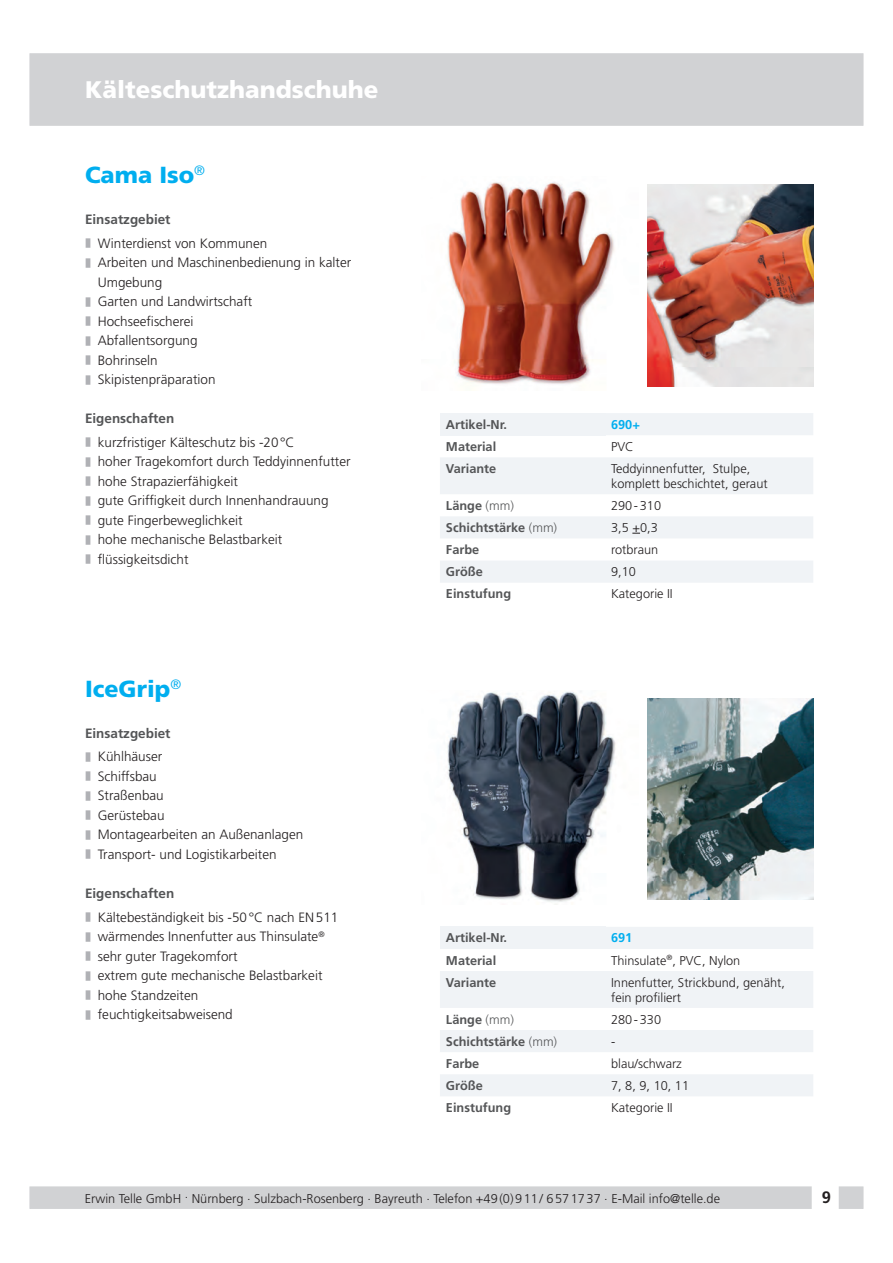
<style>
.page{position:relative;width:893px;height:1263px;background:#fff}
.page>*{position:absolute;margin:0;border:0;box-sizing:border-box;transform-origin:0 0}
.t1{font:900 24px "Frutiger LT";color:#fff}
.t2{font:900 23.25px "Frutiger LT";color:#00aeef}
.t3{font:700 16.5px "Frutiger LT";color:#231f20}
.t4{font:300 13.5px/19.5px "Frutiger LT";color:#231f20}
.t5{font:700 13.5px "Frutiger LT";color:#545557}
.t6{font:300 12.75px/15.3px "Frutiger LT";color:#231f20}
.t7{font:700 12.75px "Frutiger LT";color:#545557}
.t8{font:700 12.75px "Frutiger LT";color:#00aeef}
.s1{color:#b0b1b5}
.s2{font-weight:300}
</style>
<div class="page">
<div style="left:30px;top:1187px;width:833px;height:21px;background:#d1d2d4"></div>
<div style="left:812px;top:1185px;width:27px;height:25px;background:#fff"></div>
<div style="left:30px;top:54px;width:833px;height:71px;background:#d1d2d4"></div>
<svg style="left:440px;top:413px;width:373px;height:170px;fill:#f0f3f6"></svg>
<img style="left:447px;top:182px;width:168px;height:202px">
<img style="left:648px;top:185px;width:166px;height:201px">
<svg style="left:440px;top:927px;width:373px;height:169px;fill:#f0f3f6"></svg>
<img style="left:447px;top:691px;width:169px;height:211px">
<img style="left:648px;top:698px;width:166px;height:202px">
<h1 class="t1" style="left:85px;top:75px;width:295px">Kälteschutzhandschuhe</h1>
<h2 class="t2" style="left:85px;top:161px;width:122px">Cama Iso<sup>®</sup></h2>
<p class="t5" style="left:85px;top:211px;width:87px">Einsatzgebiet</p>
<p class="t4" style="left:85px;top:233px;width:184px"><span class="s1">■</span> Winterdienst von Kommunen</p>
<p class="t4" style="left:98px;top:253px;width:255px;text-indent:-13px"><span class="s1">■</span> Arbeiten und Maschinenbedienung in kalter<br>Umgebung</p>
<p class="t4" style="left:85px;top:292px;width:169px"><span class="s1">■</span> Garten und Landwirtschaft</p>
<p class="t4" style="left:85px;top:311px;width:110px"><span class="s1">■</span> Hochseefischerei</p>
<p class="t4" style="left:85px;top:331px;width:114px"><span class="s1">■</span> Abfallentsorgung</p>
<p class="t4" style="left:85px;top:350px;width:74px"><span class="s1">■</span> Bohrinseln</p>
<p class="t4" style="left:85px;top:370px;width:132px"><span class="s1">■</span> Skipistenpräparation</p>
<p class="t5" style="left:85px;top:410px;width:91px">Eigenschaften</p>
<p class="t4" style="left:85px;top:433px;width:211px"><span class="s1">■</span> kurzfristiger Kälteschutz bis -20°C</p>
<p class="t4" style="left:85px;top:452px;width:267px"><span class="s1">■</span> hoher Tragekomfort durch Teddyinnenfutter</p>
<p class="t4" style="left:85px;top:472px;width:155px"><span class="s1">■</span> hohe Strapazierfähigkeit</p>
<p class="t4" style="left:85px;top:491px;width:245px"><span class="s1">■</span> gute Griffigkeit durch Innenhandrauung</p>
<p class="t4" style="left:85px;top:511px;width:159px"><span class="s1">■</span> gute Fingerbeweglichkeit</p>
<p class="t4" style="left:85px;top:530px;width:199px"><span class="s1">■</span> hohe mechanische Belastbarkeit</p>
<p class="t4" style="left:85px;top:550px;width:105px"><span class="s1">■</span> flüssigkeitsdicht</p>
<h2 class="t2" style="left:85px;top:674px;width:98px">IceGrip<sup>®</sup></h2>
<p class="t5" style="left:85px;top:725px;width:87px">Einsatzgebiet</p>
<p class="t4" style="left:85px;top:747px;width:79px"><span class="s1">■</span> Kühlhäuser</p>
<p class="t4" style="left:85px;top:766px;width:73px"><span class="s1">■</span> Schiffsbau</p>
<p class="t4" style="left:85px;top:786px;width:80px"><span class="s1">■</span> Straßenbau</p>
<p class="t4" style="left:85px;top:805px;width:81px"><span class="s1">■</span> Gerüstebau</p>
<p class="t4" style="left:85px;top:825px;width:220px"><span class="s1">■</span> Montagearbeiten an Außenanlagen</p>
<p class="t4" style="left:85px;top:844px;width:193px"><span class="s1">■</span> Transport- und Logistikarbeiten</p>
<p class="t5" style="left:85px;top:885px;width:91px">Eigenschaften</p>
<p class="t4" style="left:85px;top:907px;width:255px"><span class="s1">■</span> Kältebeständigkeit bis -50°C nach EN511</p>
<p class="t4" style="left:85px;top:927px;width:241px"><span class="s1">■</span> wärmendes Innenfutter aus Thinsulate<sup>®</sup></p>
<p class="t4" style="left:85px;top:946px;width:154px"><span class="s1">■</span> sehr guter Tragekomfort</p>
<p class="t4" style="left:85px;top:966px;width:239px"><span class="s1">■</span> extrem gute mechanische Belastbarkeit</p>
<p class="t4" style="left:85px;top:985px;width:115px"><span class="s1">■</span> hohe Standzeiten</p>
<p class="t4" style="left:85px;top:1005px;width:149px"><span class="s1">■</span> feuchtigkeitsabweisend</p>
<p class="t7" style="left:446px;top:417px;width:63px">Artikel-Nr.</p>
<p class="t8" style="left:611px;top:417px;width:30px">690+</p>
<p class="t7" style="left:446px;top:439px;width:52px">Material</p>
<p class="t6" style="left:611px;top:439px;width:24px">PVC</p>
<p class="t7" style="left:446px;top:461px;width:52px">Variante</p>
<p class="t6" style="left:611px;top:461px;width:158px">Teddyinnenfutter, Stulpe, komplett beschichtet, geraut</p>
<p class="t7" style="left:446px;top:498px;width:70px">Länge <span class="s2">(mm)</span></p>
<p class="t6" style="left:611px;top:498px;width:51px">290-310</p>
<p class="t7" style="left:446px;top:520px;width:113px">Schichtstärke <span class="s2">(mm)</span></p>
<p class="t6" style="left:611px;top:520px;width:48px">3,5 +0,3</p>
<p class="t7" style="left:446px;top:542px;width:35px">Farbe</p>
<p class="t6" style="left:611px;top:542px;width:49px">rotbraun</p>
<p class="t7" style="left:446px;top:564px;width:38px">Größe</p>
<p class="t6" style="left:611px;top:564px;width:26px">9,10</p>
<p class="t7" style="left:446px;top:586px;width:67px">Einstufung</p>
<p class="t6" style="left:611px;top:586px;width:63px">Kategorie II</p>
<p class="t7" style="left:446px;top:930px;width:63px">Artikel-Nr.</p>
<p class="t8" style="left:611px;top:930px;width:23px">691</p>
<p class="t7" style="left:446px;top:952px;width:52px">Material</p>
<p class="t6" style="left:611px;top:953px;width:131px">Thinsulate<sup>®</sup>, PVC, Nylon</p>
<p class="t7" style="left:446px;top:975px;width:52px">Variante</p>
<p class="t6" style="left:611px;top:975px;width:175px">Innenfutter, Strickbund, genäht, fein profiliert</p>
<p class="t7" style="left:446px;top:1012px;width:70px">Länge <span class="s2">(mm)</span></p>
<p class="t6" style="left:611px;top:1011px;width:51px">280-330</p>
<p class="t7" style="left:446px;top:1034px;width:113px">Schichtstärke <span class="s2">(mm)</span></p>
<p class="t6" style="left:611px;top:1034px;width:6px">-</p>
<p class="t7" style="left:446px;top:1056px;width:35px">Farbe</p>
<p class="t6" style="left:611px;top:1056px;width:72px">blau/schwarz</p>
<p class="t7" style="left:446px;top:1078px;width:38px">Größe</p>
<p class="t6" style="left:611px;top:1078px;width:79px">7, 8, 9, 10, 11</p>
<p class="t7" style="left:446px;top:1100px;width:67px">Einstufung</p>
<p class="t6" style="left:611px;top:1100px;width:63px">Kategorie II</p>
<p class="t6" style="left:85px;top:1191px;width:637px">Erwin Telle GmbH . Nürnberg . Sulzbach-Rosenberg . Bayreuth . Telefon +49 (0) 9 11 / 6 57 17 37 . E-Mail info@telle.de</p>
<p class="t3" style="left:822px;top:1187px;width:11px">9</p>
</div>
